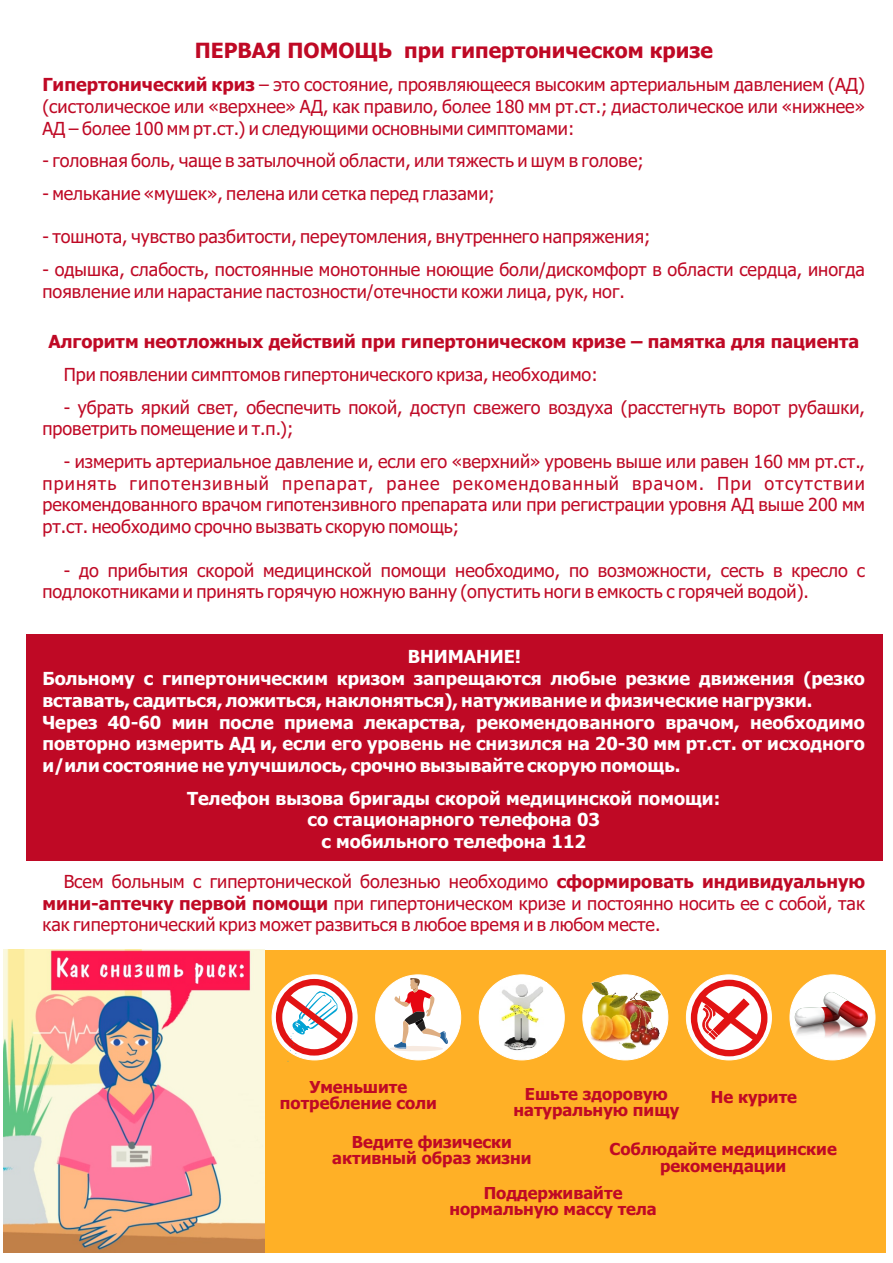
<style>
.page{position:relative;width:893px;height:1263px;background:#fff}
.page>*{position:absolute;margin:0;border:0;box-sizing:border-box;transform-origin:0 0}
.t1{font:700 21px "Tahoma";color:#bf0925}
.t2{font:18px/21.8px "Tahoma";color:#bf0925;text-align:justify}
.t3{font:700 18px/21.8px "Tahoma";color:#fff}
.t4{font:700 18px "Tahoma";color:#bf0925}
.t5{font:700 16.5px/16.5px "Tahoma";color:#bf0925;text-align:center}
.s1{font-weight:700}
</style>
<div class="page">
<div style="left:26px;top:634px;width:856px;height:227px;background:#bf0925"></div>
<div style="left:7px;top:950px;width:879px;height:302px;background:#ffb026"></div>
<img style="left:4px;top:950px;width:260px;height:302px">
<div style="left:272px;top:975px;width:85px;height:85px;background:#fff;border:1px solid #fff;border-radius:50%"></div>
<div style="left:375px;top:974px;width:86px;height:86px;background:#fff;border:1px solid #fff;border-radius:50%"></div>
<div style="left:479px;top:974px;width:86px;height:86px;background:#fff;border:1px solid #fff;border-radius:50%"></div>
<div style="left:582px;top:974px;width:86px;height:86px;background:#fff;border:1px solid #fff;border-radius:50%"></div>
<svg style="left:686px;top:974px;width:86px;height:86px"></svg>
<div style="left:789px;top:974px;width:86px;height:86px;background:#fff;border:1px solid #fff;border-radius:50%"></div>
<img style="left:500px;top:983px;width:47px;height:70px">
<div style="left:691px;top:980px;width:76px;height:76px;border:6px solid #e21313;border-radius:50%"></div>
<svg style="left:692px;top:988px;width:74px;height:60px;background:#f39d9a"></svg>
<img style="left:790px;top:989px;width:86px;height:49px">
<img style="left:591px;top:978px;width:72px;height:71px">
<svg style="left:390px;top:978px;width:59px;height:74px"></svg>
<div style="left:276px;top:979px;width:77px;height:76px;border:6px solid #e21313;border-radius:50%"></div>
<svg style="left:277px;top:987px;width:74px;height:67px"></svg>
<p class="t1" style="left:195px;top:42px;width:520px">ПЕРВАЯ ПОМОЩЬ при гипертоническом кризе</p>
<p class="t2" style="left:42px;top:75px;width:824px"><span class="s1">Гипертонический криз</span> – это состояние, проявляющееся высоким артериальным давлением (АД) (систолическое или «верхнее» АД, как правило, более 180 мм рт.ст.; диастолическое или «нижнее» АД – более 100 мм рт.ст.) и следующими основными симптомами:</p>
<p class="t2" style="left:42px;top:151px;width:603px">- головная боль, чаще в затылочной области, или тяжесть и шум в голове;</p>
<p class="t2" style="left:42px;top:184px;width:454px">- мелькание «мушек», пелена или сетка перед глазами;</p>
<p class="t2" style="left:42px;top:227px;width:610px">- тошнота, чувство разбитости, переутомления, внутреннего напряжения;</p>
<p class="t2" style="left:42px;top:260px;width:824px">- одышка, слабость, постоянные монотонные ноющие боли/дискомфорт в области сердца, иногда появление или нарастание пастозности/отечности кожи лица, рук, ног.</p>
<p class="t4" style="left:48px;top:335px;width:812px">Алгоритм неотложных действий при гипертоническом кризе – памятка для пациента</p>
<p class="t2" style="left:64px;top:365px;width:535px">При появлении симптомов гипертонического криза, необходимо:</p>
<p class="t2" style="left:42px;top:398px;width:824px;text-indent:21px">- убрать яркий свет, обеспечить покой, доступ свежего воздуха (расстегнуть ворот рубашки, проветрить помещение и т.п.);</p>
<p class="t2" style="left:42px;top:452px;width:824px;text-indent:21px">- измерить артериальное давление и, если его «верхний» уровень выше или равен 160 мм рт.ст., принять гипотензивный препарат, ранее рекомендованный врачом. При отсутствии рекомендованного врачом гипотензивного препарата или при регистрации уровня АД выше 200 мм рт.ст. необходимо срочно вызвать скорую помощь;</p>
<p class="t2" style="left:42px;top:561px;width:824px;text-indent:21px">- до прибытия скорой медицинской помощи необходимо, по возможности, сесть в кресло с подлокотниками и принять горячую ножную ванну (опустить ноги в емкость с горячей водой).</p>
<p class="t3" style="left:42px;top:647px;width:824px;text-indent:365px">ВНИМАНИЕ!<br>Больному с гипертоническим кризом запрещаются любые резкие движения (резко вставать, садиться, ложиться, наклоняться), натуживание и физические нагрузки.<br>Через 40-60 мин после приема лекарства, рекомендованного врачом, необходимо повторно измерить АД и, если его уровень не снизился на 20-30 мм рт.ст. от исходного и/или состояние не улучшилось, срочно вызывайте скорую помощь.</p>
<p class="t3" style="left:187px;top:789px;width:534px;text-align:center">Телефон вызова бригады скорой медицинской помощи: со стационарного телефона 03<br>с мобильного телефона 112</p>
<p class="t2" style="left:42px;top:872px;width:824px;text-indent:21px">Всем больным с гипертонической болезнью необходимо <span class="s1">сформировать индивидуальную мини-аптечку первой помощи</span> при гипертоническом кризе и постоянно носить ее с собой, так как гипертонический криз может развиться в любое время и в любом месте.</p>
<p class="t5" style="left:280px;top:1080px;width:159px">Уменьшите потребление соли</p>
<p class="t5" style="left:332px;top:1135px;width:201px">Ведите физически активный образ жизни</p>
<p class="t5" style="left:449px;top:1186px;width:209px">Поддерживайте нормальную массу тела</p>
<p class="t5" style="left:513px;top:1087px;width:167px">Ешьте здоровую натуральную пищу</p>
<p class="t5" style="left:711px;top:1090px;width:88px">Не курите</p>
<p class="t5" style="left:609px;top:1142px;width:229px">Соблюдайте медицинские рекомендации</p>
</div>
